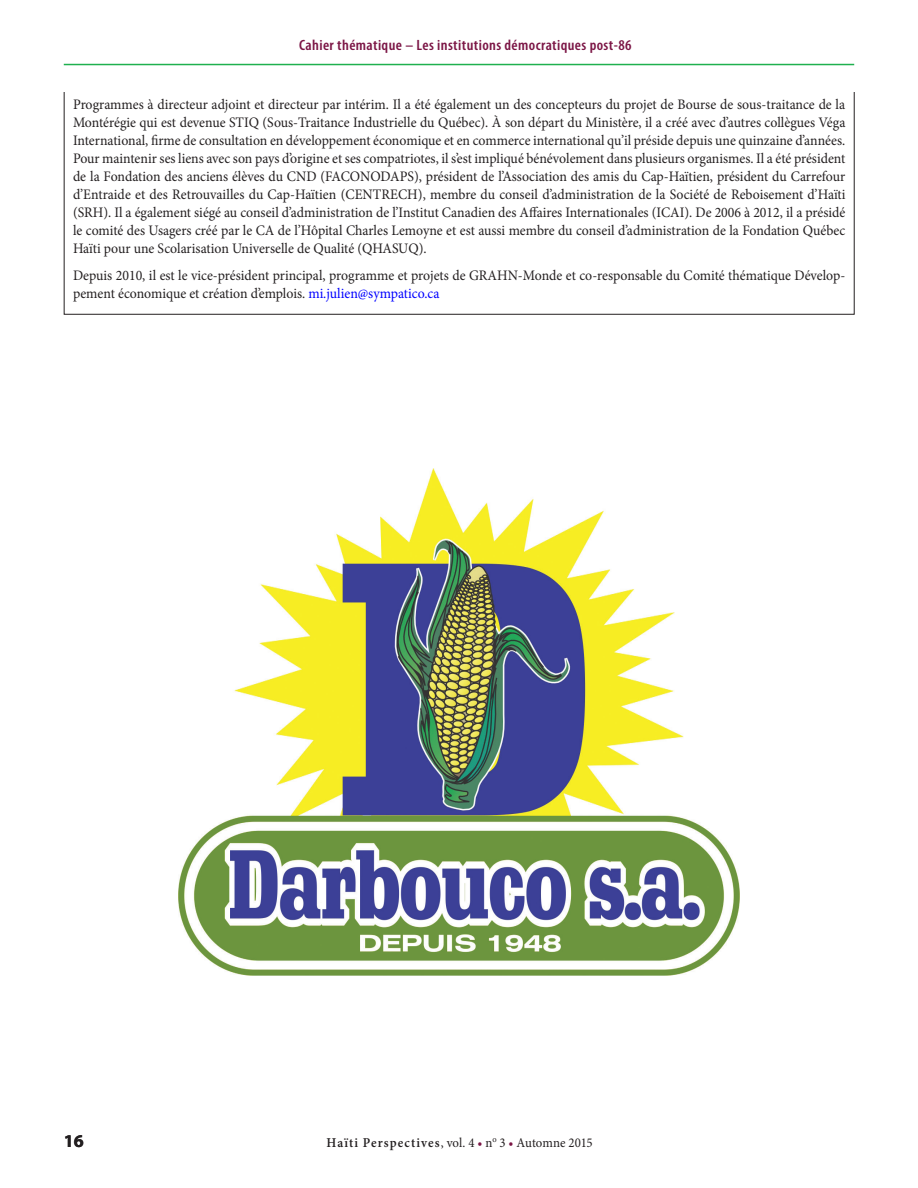
<style>
.page{position:relative;width:918px;height:1188px;background:#fff}
.page>*{position:absolute;margin:0;border:0;box-sizing:border-box;transform-origin:0 0}
.t1{font:700 18px "Myriad Pro";color:#231f20}
.t2{font:600 condensed 15px "Myriad Pro";letter-spacing:.025em;color:#7b1545;scale:1.05 1}
._88_tx_auteur_sans_S{font:14.55px/18px "Minion Pro";color:#231f20;text-align:justify;scale:.95 1}
.t3{font:13.5px "Minion Pro";color:#231f20;scale:.95 1}
.s1{color:#00f}
.s2{font-weight:600}
.s3{color:#7b1545}
</style>
<div class="page">
<hr style="left:64px;top:64px;width:790px;height:1px;background:#1fb04f">
<img style="left:179px;top:468px;width:560px;height:508px">
<p class="t2" style="left:299px;top:36px;width:318px">Cahier thématique – Les institutions démocratiques post-86</p>
<p class="_88_tx_auteur_sans_S" style="left:73px;top:96px;width:815px">Programmes à directeur adjoint et directeur par intérim. Il a été également un des concepteurs du projet de Bourse de sous-traitance de la Montérégie qui est devenue STIQ (Sous-Traitance Industrielle du Québec). À son départ du Ministère, il a créé avec d’autres collègues Véga International, firme de consultation en développement économique et en commerce international qu’il préside depuis une quinzaine d’années.<br>Pour maintenir ses liens avec son pays d’origine et ses compatriotes, il s’est impliqué bénévolement dans plusieurs organismes. Il a été président de la Fondation des anciens élèves du CND (FACONODAPS), président de l’Association des amis du Cap-Haïtien, président du Carrefour d’Entraide et des Retrouvailles du Cap-Haïtien (CENTRECH), membre du conseil d’administration de la Société de Reboisement d’Haïti (SRH). Il a également siégé au conseil d’administration de l’Institut Canadien des Affaires Internationales (ICAI). De 2006 à 2012, il a présidé le comité des Usagers créé par le CA de l’Hôpital Charles Lemoyne et est aussi membre du conseil d’administration de la Fondation Québec Haïti pour une Scolarisation Universelle de Qualité (QHASUQ).</p>
<p class="_88_tx_auteur_sans_S" style="left:73px;top:266px;width:814px">Depuis 2010, il est le vice-président principal, programme et projets de GRAHN-Monde et co-responsable du Comité thématique Dévelop&shy;pement économique et création d’emplois. <span class="s1">mi.julien@sympatico.ca</span></p>
<p class="t1" style="left:64px;top:1130px;width:21px">16</p>
<p class="t3" style="left:326px;top:1134px;width:282px"><span class="s2">Haïti Perspectives</span>, vol. 4 <span class="s3">•</span> n<sup>o</sup> 3 <span class="s3">•</span> Automne 2015</p>
</div>
